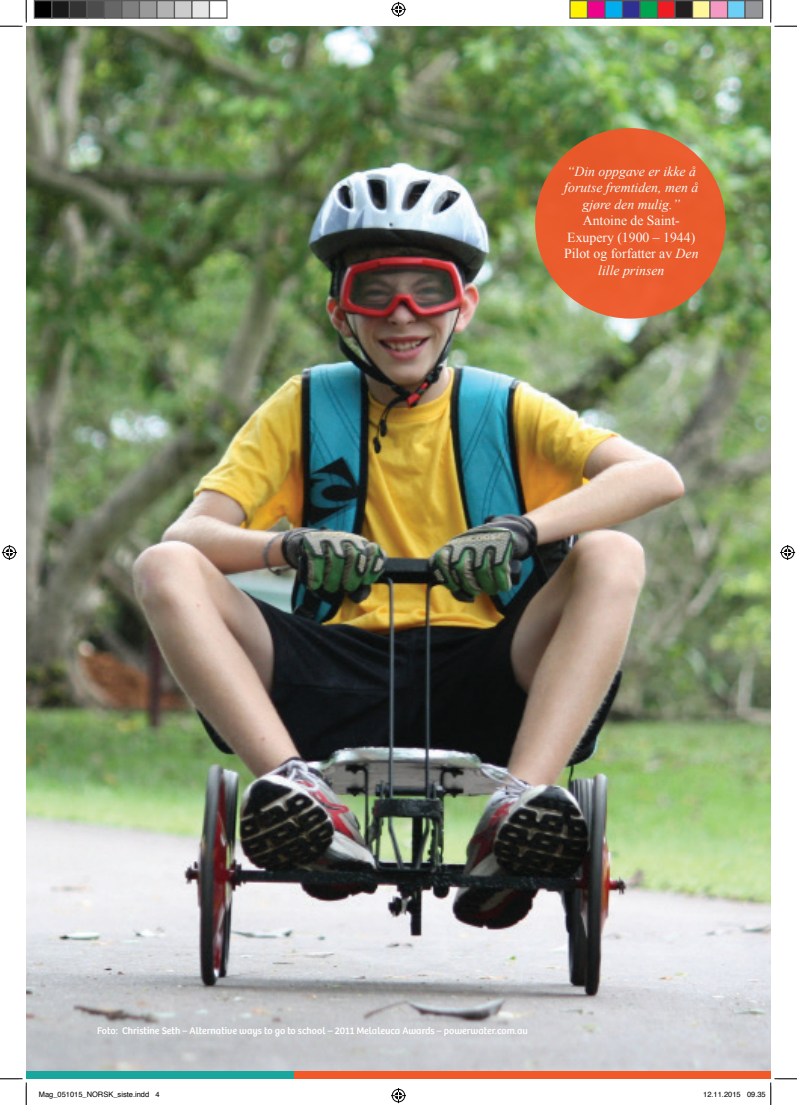
<style>
.page{position:relative;width:797px;height:1105px;background:#fff}
.page>*{position:absolute;margin:0;border:0;box-sizing:border-box;transform-origin:0 0}
.t1{font:13.75px/16.5px "Times New Roman";color:#fff;text-align:center}
.t2{font:italic 13.75px/16.5px "Times New Roman";color:#fff;text-align:center}
.t3{font:10px "Bree";color:#fff}
.t4{font:7.5px "Helvetica";color:#000}
.s1{font-style:italic}
</style>
<div class="page">
<img style="left:26px;top:26px;width:744px;height:1045px">
<div style="left:535px;top:128px;width:190px;height:191px;background:#f0582a;border-radius:50%"></div>
<div style="left:26px;top:1071px;width:304px;height:8px;background:#19a79d"></div>
<div style="left:294px;top:1071px;width:476px;height:8px;background:#f15929"></div>
<svg style="left:0;top:0;width:27px;height:27px"></svg>
<svg style="left:0;top:1078px;width:27px;height:27px"></svg>
<svg style="left:770px;top:0;width:27px;height:27px"></svg>
<svg style="left:391px;top:2px;width:15px;height:15px"></svg>
<svg style="left:391px;top:1088px;width:15px;height:15px"></svg>
<svg style="left:2px;top:545px;width:15px;height:15px"></svg>
<svg style="left:780px;top:545px;width:15px;height:15px"></svg>
<div style="left:34px;top:1px;width:18px;height:17px;background:#000"></div>
<div style="left:34px;top:0;width:18px;height:19px;border:1px solid #595959"></div>
<div style="left:52px;top:1px;width:17px;height:17px;background:#191919"></div>
<div style="left:51px;top:0;width:19px;height:19px;border:1px solid #595959"></div>
<div style="left:69px;top:1px;width:18px;height:17px;background:#333"></div>
<div style="left:69px;top:0;width:19px;height:19px;border:1px solid #595959"></div>
<div style="left:87px;top:1px;width:17px;height:17px;background:#4c4c4c"></div>
<div style="left:86px;top:0;width:19px;height:19px;border:1px solid #595959"></div>
<div style="left:104px;top:1px;width:18px;height:17px;background:#666"></div>
<div style="left:104px;top:0;width:18px;height:19px;border:1px solid #595959"></div>
<div style="left:122px;top:1px;width:17px;height:17px;background:#7f7f7f"></div>
<div style="left:121px;top:0;width:19px;height:19px;border:1px solid #595959"></div>
<div style="left:139px;top:1px;width:18px;height:17px;background:#999"></div>
<div style="left:139px;top:0;width:19px;height:19px;border:1px solid #595959"></div>
<div style="left:157px;top:1px;width:17px;height:17px;background:#b2b2b2"></div>
<div style="left:156px;top:0;width:19px;height:19px;border:1px solid #595959"></div>
<div style="left:174px;top:1px;width:18px;height:17px;background:#ccc"></div>
<div style="left:174px;top:0;width:18px;height:19px;border:1px solid #595959"></div>
<div style="left:192px;top:1px;width:17px;height:17px;background:#e5e5e5"></div>
<div style="left:191px;top:0;width:19px;height:19px;border:1px solid #595959"></div>
<div style="left:209px;top:0;width:19px;height:19px;border:1px solid #595959"></div>
<div style="left:570px;top:1px;width:17px;height:17px;background:#fff101"></div>
<div style="left:569px;top:0;width:19px;height:19px;border:1px solid #595959"></div>
<div style="left:587px;top:1px;width:18px;height:17px;background:#ed028c"></div>
<div style="left:587px;top:0;width:18px;height:19px;border:1px solid #595959"></div>
<div style="left:605px;top:1px;width:17px;height:17px;background:#00aeef"></div>
<div style="left:604px;top:0;width:19px;height:19px;border:1px solid #595959"></div>
<div style="left:622px;top:1px;width:18px;height:17px;background:#2e3092"></div>
<div style="left:622px;top:0;width:18px;height:19px;border:1px solid #595959"></div>
<div style="left:640px;top:1px;width:17px;height:17px;background:#00a54f"></div>
<div style="left:639px;top:0;width:19px;height:19px;border:1px solid #595959"></div>
<div style="left:657px;top:1px;width:18px;height:17px;background:#ee1d23"></div>
<div style="left:657px;top:0;width:18px;height:19px;border:1px solid #595959"></div>
<div style="left:675px;top:1px;width:17px;height:17px;background:#231f20"></div>
<div style="left:674px;top:0;width:19px;height:19px;border:1px solid #595959"></div>
<div style="left:692px;top:1px;width:18px;height:17px;background:#fff79a"></div>
<div style="left:692px;top:0;width:18px;height:19px;border:1px solid #595959"></div>
<div style="left:710px;top:1px;width:17px;height:17px;background:#f499c2"></div>
<div style="left:709px;top:0;width:19px;height:19px;border:1px solid #595959"></div>
<div style="left:727px;top:1px;width:18px;height:17px;background:#6bcff6"></div>
<div style="left:727px;top:0;width:18px;height:19px;border:1px solid #595959"></div>
<div style="left:745px;top:1px;width:17px;height:17px;background:#939598"></div>
<div style="left:744px;top:0;width:19px;height:19px;border:1px solid #595959"></div>
<svg style="left:770px;top:1078px;width:27px;height:27px"></svg>
<h1 class="t2" style="left:564px;top:163px;width:135px">“Din oppgave er ikke å forutse fremtiden, men å gjøre den mulig.”</h1>
<h1 class="t1" style="left:564px;top:212px;width:136px">Antoine de Saint-<br>Exupery (1900 – 1944)<br>Pilot og forfatter av <span class="s1">Den lille prinsen</span></h1>
<p class="t3" style="left:97px;top:1024px;width:432px">Foto: Christine Seth – Alternative ways to go to school – 2011 Melaleuca Awards – powerwater.com.au</p>
<p class="t4" style="left:39px;top:1092px;width:122px">Mag_051015_NORSK_siste.indd 4</p>
<p class="t4" style="left:703px;top:1092px;width:64px">12.11.2015 09.35</p>
</div>
